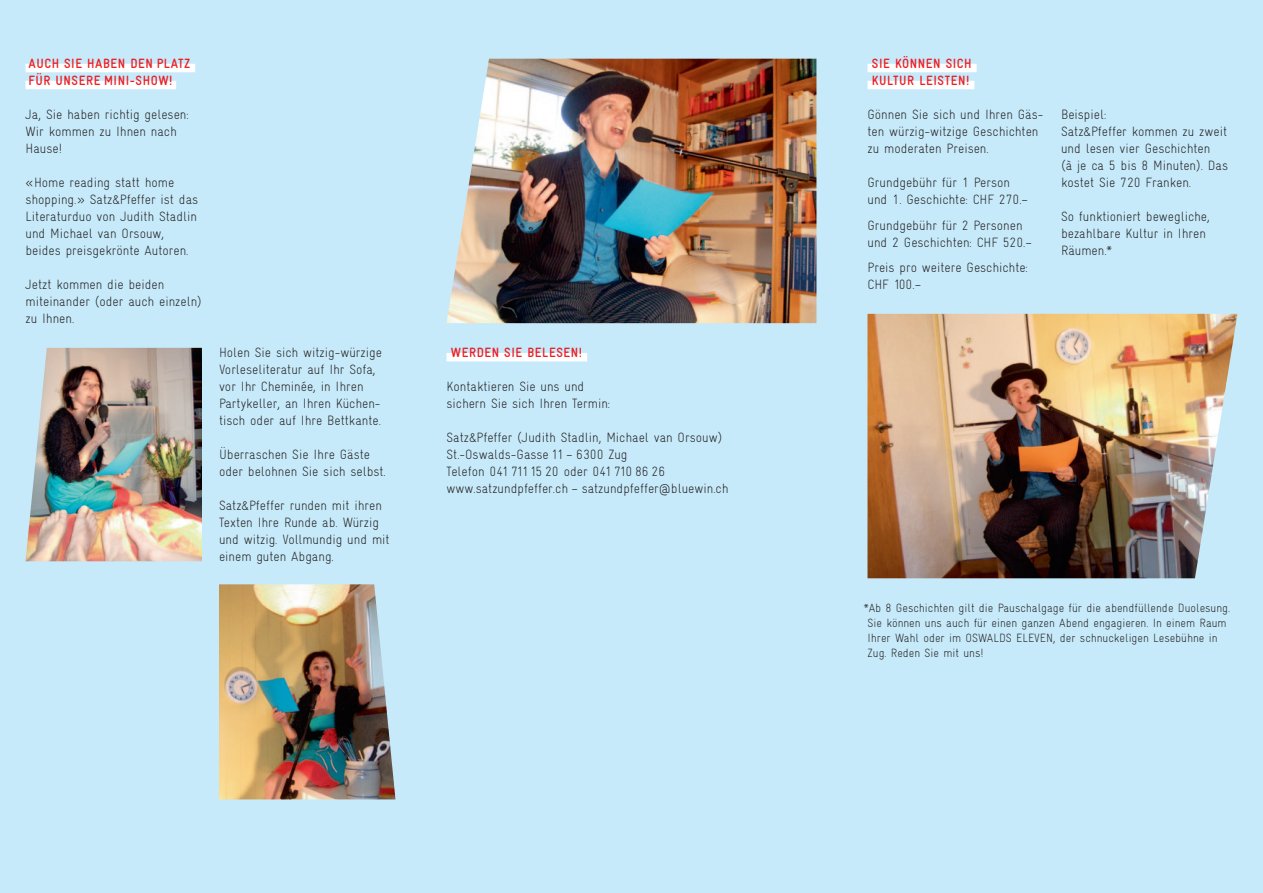
<style>
.page{position:relative;width:1263px;height:893px;background:#c6eafa}
.page>*{position:absolute;margin:0;border:0;box-sizing:border-box;transform-origin:0 0}
.t1{font:300 13.5px/17px "Gravur Condensed";color:#231f20}
.t2{font:700 13.5px/17px "Gravur Condensed";letter-spacing:.04em;color:#ee1d23}
.t3{font:300 12px/14.9px "Gravur Condensed";color:#231f20}
</style>
<div class="page">
<div style="left:26px;top:64px;width:169px;height:8px;background:#fff"></div>
<div style="left:26px;top:81px;width:150px;height:8px;background:#fff"></div>
<img style="left:219px;top:584px;width:176px;height:215px">
<img style="left:26px;top:348px;width:176px;height:213px">
<div style="left:446px;top:353px;width:141px;height:8px;background:#fff"></div>
<div style="left:867px;top:64px;width:110px;height:8px;background:#fff"></div>
<div style="left:867px;top:81px;width:107px;height:8px;background:#fff"></div>
<img style="left:446px;top:59px;width:370px;height:264px">
<img style="left:867px;top:314px;width:370px;height:264px">
<p class="t2" style="left:29px;top:55px;width:150px">AUCH SIE HABEN DEN PLATZ<br>FÜR UNSERE</p>
<p class="t2" style="left:104px;top:72px;width:48px">MI NI-SHOW</p>
<p class="t2" style="left:169px;top:72px;width:5px">!</p>
<p class="t1" style="left:26px;top:106px;width:165px">Ja, Sie haben richtig gelesen:<br>Wir kommen zu Ihnen nach<br>Hause!</p>
<p class="t1" style="left:26px;top:174px;width:174px">«Home reading statt home shopping.» Satz&amp;Pfeffer ist das<br>Literaturduo von Judith Stadlin und Michael van Orsouw, beides preisgekrönte Autoren.</p>
<p class="t1" style="left:26px;top:276px;width:178px">Jetzt kommen die beiden miteinander (oder auch einzeln) zu Ihnen.</p>
<p class="t1" style="left:219px;top:344px;width:164px">Holen Sie sich witzig-würzige<br>Vorleseliteratur auf Ihr Sofa, vor Ihr Cheminée, in Ihren<br>Partykeller, an Ihren Küchen&shy;tisch oder auf Ihre Bettkante.</p>
<p class="t1" style="left:219px;top:446px;width:168px">Überraschen Sie Ihre Gäste oder belohnen Sie sich selbst.</p>
<p class="t1" style="left:219px;top:497px;width:172px">Satz&amp;Pfeffer runden mit ihren<br>Texten Ihre Runde ab. Würzig und witzig. Vollmundig und mit einem guten Abgang.</p>
<p class="t2" style="left:451px;top:344px;width:19px">WERDE</p>
<p class="t2" style="left:492px;top:344px;width:92px">N SIE BELESEN!</p>
<p class="t1" style="left:446px;top:378px;width:165px">Kontaktieren Sie uns und sichern Sie sich Ihren Termin:</p>
<p class="t1" style="left:446px;top:429px;width:283px">Satz&amp;Pfeffer (Judith Stadlin, Michael van Orsouw)<br>St.-Oswalds-Gasse 11 – 6300 Zug<br>Telefon 041 711 15 20 oder 041 710 86 26 www.satzundpfeffer.ch – satzundpfeffer@bluewin.ch</p>
<p class="t2" style="left:872px;top:55px;width:81px">SIE KÖNNEN SICH<br>KULTUR LEISTE</p>
<p class="t2" style="left:958px;top:72px;width:13px">N!</p>
<p class="t1" style="left:867px;top:106px;width:177px">Gönnen Sie sich und Ihren Gäs&shy;ten würzig-witzige Geschichten zu moderaten Preisen.</p>
<p class="t1" style="left:867px;top:174px;width:162px">Grundgebühr für 1 Person und 1. Geschichte: CHF 270.–</p>
<p class="t1" style="left:867px;top:217px;width:166px">Grundgebühr für 2 Personen und 2 Geschichten: CHF 520.–</p>
<p class="t1" style="left:867px;top:259px;width:162px">Preis pro weitere Geschichte:<br>CHF 100.–</p>
<p class="t1" style="left:1061px;top:106px;width:169px">Beispiel:<br>Satz&amp;Pfeffer kommen zu zweit und lesen vier Geschichten<br>(à je ca 5 bis 8 Minuten). Das kostet Sie 720 Franken.</p>
<p class="t1" style="left:1061px;top:208px;width:150px">So funktioniert bewegliche, bezahlbare Kultur in Ihren<br>Räumen.*</p>
<p class="t3" style="left:867px;top:601px;width:364px;text-indent:-4px">*Ab 8 Geschichten gilt die Pauschalgage für die abendfüllende Duolesung.<br>Sie können uns auch für einen ganzen Abend engagieren. In einem Raum Ihrer Wahl oder im OSWALDS ELEVEN, der schnuckeligen Lesebühne in Zug. Reden Sie mit uns!</p>
</div>
